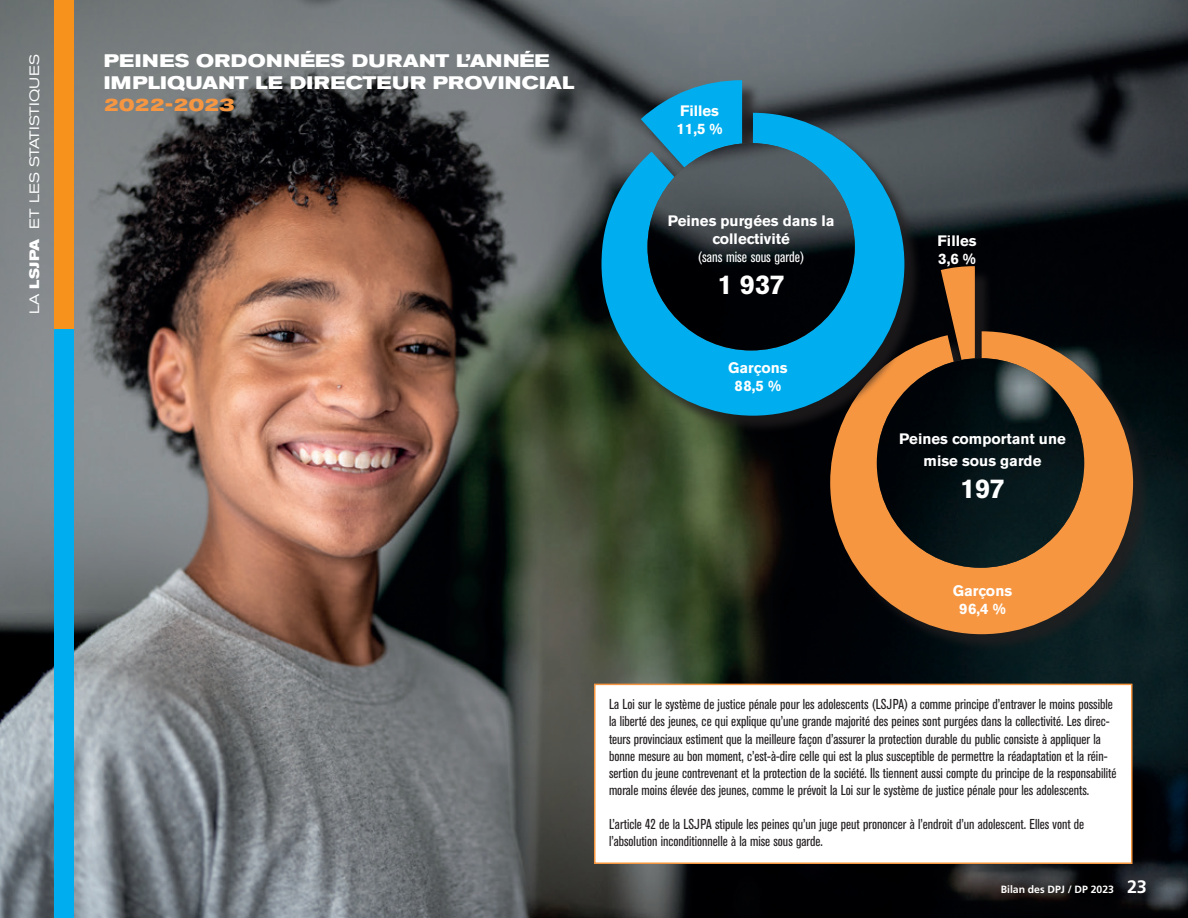
<style>
.page{position:relative;width:1188px;height:918px;background:#fff}
.page>*{position:absolute;margin:0;border:0;box-sizing:border-box;transform-origin:0 0}
.t1{font:700 27px "Akzidenz Grotesk BE";letter-spacing:-.01em;color:#fff}
.t2{font:700 expanded 18px/21.6px "Akzidenz Grotesk BE";letter-spacing:.02em;color:#fff}
.t3{font:700 expanded 18px "Akzidenz Grotesk BE";color:#f79641}
.t4{font:700 15px/18px "Akzidenz Grotesk BE";color:#fff;text-align:center}
.t5{font:condensed 15px "Akzidenz Grotesk BE";color:#fff}
.t6{font:condensed 14.25px/17.1px "Akzidenz Grotesk BE";color:#231f20}
.t7{font:expanded 13.5px "Akzidenz Grotesk BE";letter-spacing:.015em;color:#fff}
.t8{font:700 10.5px "Frutiger";letter-spacing:-.005em;color:#fff}
.s1{font-weight:700}
.s2{font-size:18px}
</style>
<div class="page">
<img style="left:0;top:0;width:1188px;height:918px">
<div style="left:833px;top:269px;width:319px;height:384px;background:#231f20;opacity:.75"></div>
<svg style="left:941px;top:266px;width:34px;height:65px;background:#c27634"></svg>
<svg style="left:830px;top:331px;width:303px;height:303px;background:#a16530"></svg>
<div style="left:54px;top:0;width:19px;height:329px;background:#f7931d"></div>
<div style="left:54px;top:329px;width:19px;height:589px;background:#00aeef"></div>
<div style="left:595px;top:684px;width:537px;height:179px;background:#fff"></div>
<div style="left:594px;top:684px;width:538px;height:180px;border:2px solid #f79641"></div>
<div style="left:604px;top:83px;width:319px;height:351px;background:#231f20;opacity:.75"></div>
<svg style="left:641px;top:80px;width:101px;height:33px;background:#1c8cb7"></svg>
<svg style="left:602px;top:113px;width:302px;height:303px;background:#138bb5"></svg>
<img style="left:647px;top:143px;width:208px;height:207px;border-radius:104px">
<img style="left:877px;top:358px;width:207px;height:210px">
<p class="t7" style="left:27px;top:314px;width:262px;rotate:-90deg">LA <span class="s1">LSJPA</span> ET LES STATISTIQUES</p>
<p class="t2" style="left:104px;top:51px;width:472px">PEINES ORDONNÉES DURANT L’ANNÉE<br>IMPLIQUANT LE DIRECTEUR PROVINCIAL</p>
<p class="t3" style="left:104px;top:94px;width:133px">2022-2023</p>
<p class="t4" style="left:676px;top:102px;width:48px;text-align:left">Filles<br>11,5 %</p>
<p class="t4" style="left:668px;top:212px;width:168px">Peines purgées dans la collectivité</p>
<p class="t5" style="left:698px;top:249px;width:108px">(sans mise sous garde)</p>
<h1 class="t1" style="left:717px;top:269px;width:69px">1 937</h1>
<p class="t4" style="left:728px;top:358px;width:61px">Garçons<br>88,5 %</p>
<p class="t4" style="left:938px;top:232px;width:41px;text-align:left">Filles<br>3,6 %</p>
<p class="t4" style="left:899px;top:428px;width:168px;line-height:21.6px">Peines comportant une mise sous garde</p>
<h1 class="t1" style="left:960px;top:473px;width:46px">197</h1>
<p class="t4" style="left:953px;top:582px;width:61px">Garçons<br>96,4 %</p>
<p class="t6" style="left:609px;top:696px;width:509px">La Loi sur le système de justice pénale pour les adolescents (LSJPA) a comme principe d’entraver le moins possible la liberté des jeunes, ce qui explique qu’une grande majorité des peines sont purgées dans la collectivité. Les direc&shy;teurs provinciaux estiment que la meilleure façon d’assurer la protection durable du public consiste à appliquer la bonne mesure au bon moment, c’est-à-dire celle qui est la plus susceptible de permettre la réadaptation et la réin&shy;sertion du jeune contrevenant et la protection de la société. Ils tiennent aussi compte du principe de la responsabilité morale moins élevée des jeunes, comme le prévoit la Loi sur le système de justice pénale pour les adolescents.</p>
<p class="t6" style="left:609px;top:816px;width:477px">L’article 42 de la LSJPA stipule les peines qu’un juge peut prononcer à l’endroit d’un adolescent. Elles vont de l’absolution inconditionnelle à la mise sous garde.</p>
<p class="t8" style="left:1001px;top:883px;width:148px">Bilan des DPJ / DP 2023 <span class="s2">23</span></p>
</div>
